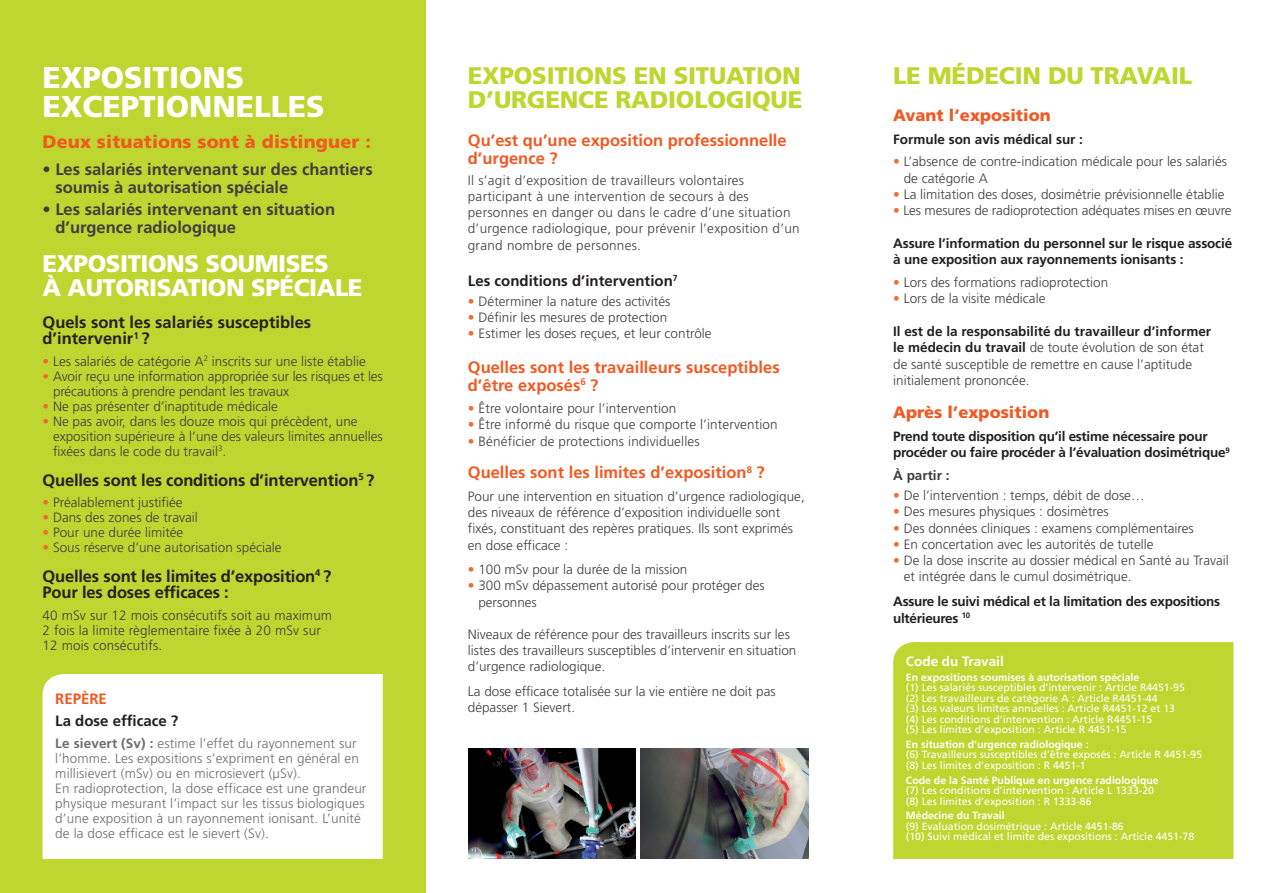
<style>
.page{position:relative;width:1276px;height:893px;background:#fff}
.page>*{position:absolute;margin:0;border:0;box-sizing:border-box;transform-origin:0 0}
.t1{font:900 30px/28.5px "Frutiger LT Std";color:#fff}
.t2{font:900 24px/24px "Frutiger LT Std";letter-spacing:-.01em;color:#bed630}
.t3{font:900 24px/24px "Frutiger LT Std";letter-spacing:-.02em;color:#fff}
.t4{font:900 18px "Frutiger LT Std";letter-spacing:.01em;color:#f15921}
.t5{font:700 16.5px/16.5px "Frutiger LT Std";letter-spacing:-.01em;color:#231f20}
.t6{font:700 16.5px/18px "Frutiger LT Std";color:#f15921}
.t7{font:700 16.5px/18px "Frutiger LT Std";color:#3e3e3f}
.t8{font:900 16.5px "Frutiger LT Std";color:#f15921}
.t9{font:700 15px "Frutiger LT Std";color:#231f20}
.t10{font:700 15px "Frutiger LT Std";color:#f15921}
.t11{font:300 13.5px/16.2px "Frutiger LT Std";color:#3e3e3f}
.t12{font:300 13.5px/15px "Frutiger LT Std";letter-spacing:.01em;color:#6c6d70}
.t13{font:700 13.5px/16.5px "Frutiger LT Std";letter-spacing:-.02em;color:#231f20}
.t14{font:300 13.5px/16.2px "Frutiger LT Std";letter-spacing:.02em;color:#3e3e3f}
.t15{font:700 13.5px "Frutiger LT Std";color:#231f20}
.t16{font:700 13.5px "Frutiger LT Std";color:#fff}
.t17{font:700 13.5px "Frutiger LT Std";color:#3e3e3f}
.t18{font:10.5px/10.5px "Frutiger LT Std";color:#fff}
.t19{font:700 10.5px "Frutiger LT Std";color:#fff}
.s1{color:#f26a30}
.s2{font-weight:700}
.s3{font-weight:700;color:#231f20}
</style>
<div class="page">
<div style="left:0;top:0;width:425px;height:893px;background:#bed630"></div>
<div style="left:43px;top:674px;width:340px;height:185px;background:#fff"></div>
<div style="left:893px;top:642px;width:340px;height:217px;background:#bed630"></div>
<img style="left:469px;top:748px;width:167px;height:111px">
<img style="left:641px;top:748px;width:167px;height:111px">
<h1 class="t1" style="left:43px;top:64px;width:283px">EXPOSITIONS<br>EXCEPTIONNELLES</h1>
<h3 class="t4" style="left:43px;top:131px;width:330px">Deux situations sont à distinguer :</h3>
<p class="t7" style="left:55px;top:160px;width:319px;text-indent:-13px">• Les salariés intervenant sur des chantiers soumis à autorisation spéciale</p>
<p class="t7" style="left:55px;top:201px;width:281px;text-indent:-13px">• Les salariés intervenant en situation d’urgence radiologique</p>
<h2 class="t3" style="left:43px;top:252px;width:321px">EXPOSITIONS SOUMISES<br>À AUTORISATION SPÉCIALE</h2>
<p class="t5" style="left:43px;top:314px;width:270px">Quels sont les salariés susceptibles d’intervenir<sup>1</sup> ?</p>
<p class="t11" style="left:43px;top:353px;width:325px"><span class="s1">•</span> Les salariés de catégorie A<sup>2</sup> inscrits sur une liste établie</p>
<p class="t11" style="left:53px;top:369px;width:331px;line-height:15px;text-indent:-11px"><span class="s1">•</span> Avoir reçu une information appropriée sur les risques et les précautions à prendre pendant les travaux</p>
<p class="t11" style="left:43px;top:398px;width:237px"><span class="s1">•</span> Ne pas présenter d’inaptitude médicale</p>
<p class="t11" style="left:53px;top:414px;width:331px;line-height:15px;text-indent:-11px"><span class="s1">•</span> Ne pas avoir, dans les douze mois qui précèdent, une exposition supérieure à l’une des valeurs limites annuelles fixées dans le code du travail<sup>3</sup>.</p>
<p class="t5" style="left:43px;top:472px;width:333px">Quelles sont les conditions d’intervention<sup>5</sup> ?</p>
<p class="t11" style="left:43px;top:494px;width:141px"><span class="s1">•</span> Préalablement justifiée</p>
<p class="t11" style="left:43px;top:509px;width:157px"><span class="s1">•</span> Dans des zones de travail</p>
<p class="t11" style="left:43px;top:524px;width:142px"><span class="s1">•</span> Pour une durée limitée</p>
<p class="t11" style="left:43px;top:539px;width:241px"><span class="s1">•</span> Sous réserve d’une autorisation spéciale</p>
<p class="t5" style="left:43px;top:568px;width:290px">Quelles sont les limites d’exposition<sup>4</sup> ?<br>Pour les doses efficaces :</p>
<p class="t11" style="left:43px;top:608px;width:291px;line-height:15px">40 mSv sur 12 mois consécutifs soit au maximum<br>2 fois la limite règlementaire fixée à 20 mSv sur<br>12 mois consécutifs.</p>
<p class="t10" style="left:55px;top:690px;width:53px">REPÈRE</p>
<p class="t9" style="left:55px;top:712px;width:125px">La dose efficace ?</p>
<p class="t12" style="left:55px;top:736px;width:313px"><span class="s2">Le sievert (Sv) :</span> estime l’effet du rayonnement sur l’homme. Les expositions s’expriment en général en millisievert (mSv) ou en microsievert (μSv).<br>En radioprotection, la dose efficace est une grandeur physique mesurant l’impact sur les tissus biologiques d’une exposition à un rayonnement ionisant. L’unité de la dose efficace est le sievert (Sv).</p>
<h2 class="t2" style="left:468px;top:63px;width:336px">EXPOSITIONS EN SITUATION<br>D’URGENCE RADIOLOGIQUE</h2>
<p class="t6" style="left:468px;top:132px;width:320px">Qu’est qu’une exposition professionnelle d’urgence ?</p>
<p class="t14" style="left:468px;top:172px;width:333px">Il s’agit d’exposition de travailleurs volontaires participant à une intervention de secours à des personnes en danger ou dans le cadre d’une situation d’urgence radiologique, pour prévenir l’exposition d’un grand nombre de personnes.</p>
<p class="t9" style="left:468px;top:272px;width:211px">Les conditions d’intervention<sup>7</sup></p>
<p class="t11" style="left:468px;top:294px;width:204px"><span class="s1">•</span> Déterminer la nature des activités</p>
<p class="t11" style="left:468px;top:310px;width:201px"><span class="s1">•</span> Définir les mesures de protection</p>
<p class="t11" style="left:468px;top:326px;width:245px"><span class="s1">•</span> Estimer les doses reçues, et leur contrôle</p>
<p class="t6" style="left:468px;top:358px;width:313px">Quelles sont les travailleurs susceptibles d’être exposés<sup>6</sup> ?</p>
<p class="t11" style="left:468px;top:401px;width:210px"><span class="s1">•</span> être volontaire pour l’intervention</p>
<p class="t11" style="left:468px;top:417px;width:311px"><span class="s1">•</span> être informé du risque que comporte l’intervention</p>
<p class="t11" style="left:468px;top:433px;width:233px"><span class="s1">•</span> Bénéficier de protections individuelles</p>
<p class="t6" style="left:468px;top:464px;width:298px">Quelles sont les limites d’exposition<sup>8</sup> ?</p>
<p class="t11" style="left:468px;top:488px;width:338px">Pour une intervention en situation d’urgence radiologique, des niveaux de référence d’exposition individuelle sont fixés, constituant des repères pratiques. Ils sont exprimés en dose efficace :</p>
<p class="t11" style="left:468px;top:562px;width:221px"><span class="s1">•</span> 100 mSv pour la durée de la mission</p>
<p class="t11" style="left:478px;top:578px;width:288px;text-indent:-11px"><span class="s1">•</span> 300 mSv dépassement autorisé pour protéger des personnes</p>
<p class="t11" style="left:468px;top:626px;width:330px">Niveaux de référence pour des travailleurs inscrits sur les listes des travailleurs susceptibles d’intervenir en situation d’urgence radiologique.</p>
<p class="t11" style="left:468px;top:684px;width:309px">La dose efficace totalisée sur la vie entière ne doit pas dépasser 1 Sievert.</p>
<h2 class="t2" style="left:893px;top:63px;width:300px">LE MÉDECIN DU TRAVAIL</h2>
<p class="t8" style="left:893px;top:105px;width:159px">Avant l’exposition</p>
<p class="t15" style="left:893px;top:131px;width:191px">Formule son avis médical sur :</p>
<p class="t11" style="left:903px;top:154px;width:325px;text-indent:-11px"><span class="s1">•</span> L’absence de contre-indication médicale pour les salariés de catégorie A</p>
<p class="t11" style="left:893px;top:186px;width:333px"><span class="s1">•</span> La limitation des doses, dosimétrie prévisionnelle établie</p>
<p class="t11" style="left:893px;top:202px;width:340px"><span class="s1">•</span> Les mesures de radioprotection adéquates mises en œuvre</p>
<p class="t13" style="left:893px;top:235px;width:340px">Assure l’information du personnel sur le risque associé à une exposition aux rayonnements ionisants :</p>
<p class="t11" style="left:893px;top:274px;width:217px"><span class="s1">•</span> Lors des formations radioprotection</p>
<p class="t11" style="left:893px;top:290px;width:154px"><span class="s1">•</span> Lors de la visite médicale</p>
<p class="t11" style="left:893px;top:323px;width:319px"><span class="s3">Il est de la responsabilité du travailleur d’informer le médecin du travail</span> de toute évolution de son état de santé susceptible de remettre en cause l’aptitude initialement prononcée.</p>
<p class="t8" style="left:893px;top:402px;width:158px">Après l’exposition</p>
<p class="t13" style="left:893px;top:428px;width:338px">Prend toute disposition qu’il estime nécessaire pour procéder ou faire procéder à l’évaluation dosimétrique<sup>9</sup></p>
<p class="t17" style="left:893px;top:467px;width:58px">À partir :</p>
<p class="t11" style="left:893px;top:488px;width:253px"><span class="s1">•</span> De l’intervention : temps, débit de dose…</p>
<p class="t11" style="left:893px;top:504px;width:217px"><span class="s1">•</span> Des mesures physiques : dosimètres</p>
<p class="t11" style="left:893px;top:520px;width:302px"><span class="s1">•</span> Des données cliniques : examens complémentaires</p>
<p class="t11" style="left:893px;top:536px;width:262px"><span class="s1">•</span> En concertation avec les autorités de tutelle</p>
<p class="t11" style="left:903px;top:552px;width:327px;text-indent:-11px"><span class="s1">•</span> De la dose inscrite au dossier médical en Santé au Travail et intégrée dans le cumul dosimétrique.</p>
<p class="t13" style="left:893px;top:593px;width:328px">Assure le suivi médical et la limitation des expositions ultérieures <sup>10</sup></p>
<p class="t16" style="left:906px;top:653px;width:99px">Code du Travail</p>
<p class="t19" style="left:906px;top:671px;width:235px">En expositions soumises à autorisation spéciale</p>
<p class="t18" style="left:906px;top:682px;width:280px">(1) Les salariés susceptibles d’intervenir : Article R4451-95 (2) Les travailleurs de catégorie A : Article R4451-44<br>(3) Les valeurs limites annuelles : Article R4451-12 et 13 (4) Les conditions d’intervention : Article R4451-15<br>(5) Les limites d’exposition : Article R 4451-15</p>
<p class="t19" style="left:906px;top:738px;width:184px">En situation d’urgence radiologique :</p>
<p class="t18" style="left:906px;top:749px;width:298px">(6) Travailleurs susceptibles d’être exposés : Article R 4451-95 (8) Les limites d’exposition : R 4451-1</p>
<p class="t19" style="left:906px;top:774px;width:254px">Code de la Santé Publique en urgence radiologique</p>
<p class="t18" style="left:906px;top:785px;width:249px">(7) Les conditions d’intervention : Article L 1333-20 (8) Les limites d’exposition : R 1333-86</p>
<p class="t19" style="left:906px;top:809px;width:100px">Médecine du Travail</p>
<p class="t18" style="left:906px;top:821px;width:290px">(9) Evaluation dosimétrique : Article 4451-86<br>(10) Suivi médical et limite des expositions : Article 4451-78</p>
</div>
